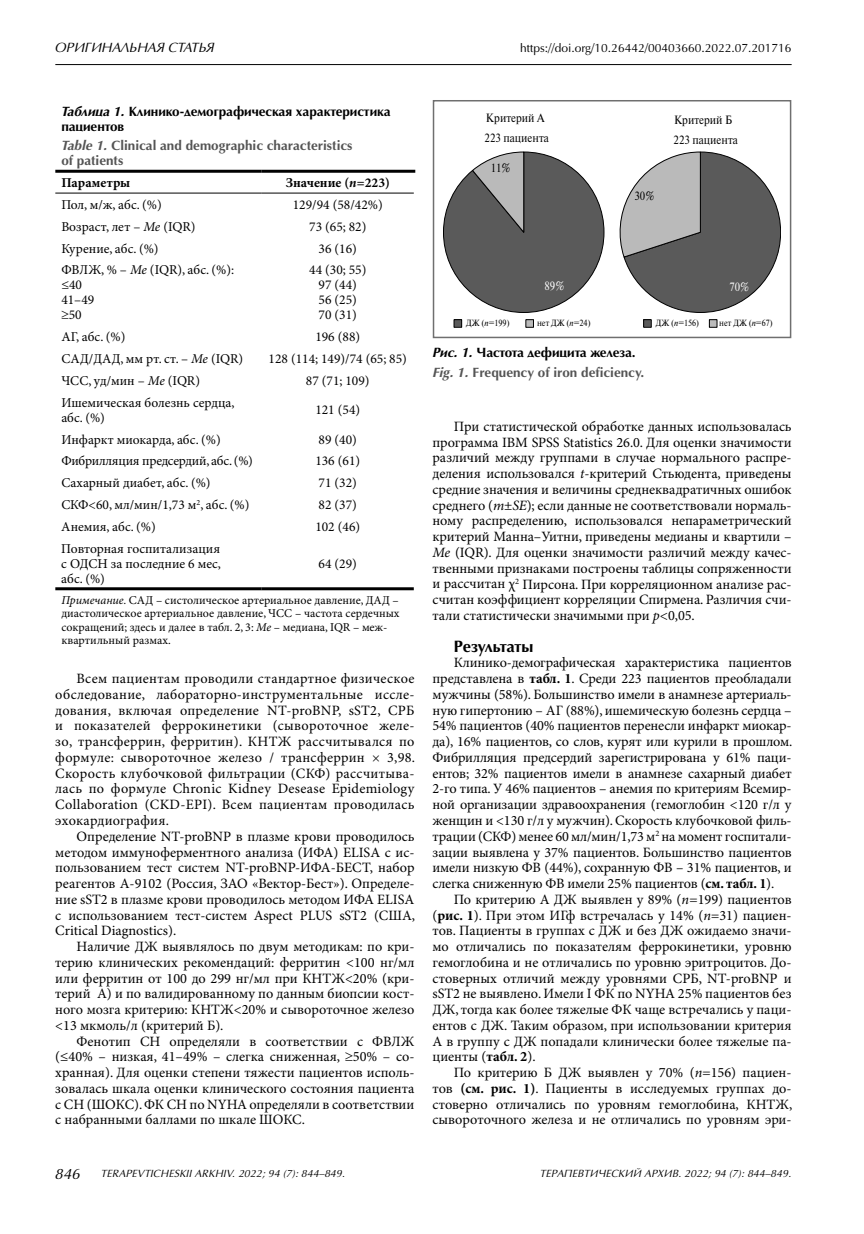
<style>
.page{position:relative;width:864px;height:1234px;background:#fff}
.page>*{position:absolute;margin:0;border:0;box-sizing:border-box;transform-origin:0 0}
.t1{font:700 16.5px "AG Opus HRC";letter-spacing:-.02em;color:#000}
.t2{font:italic 15px "AG Opus HRC";color:#000}
.t3{font:14.25px/15.8px "Minion Pro";color:#000;text-align:justify}
.t4{font:13.5px/15px "Minion Pro";color:#000}
.t5{font:700 13.5px/15px "AG Opus HRC";color:#545454}
.t6{font:700 13.5px/15px "AG Opus HRC";color:#000}
.t7{font:13.5px "Minion Pro";letter-spacing:-.02em;color:#000}
.t8{font:700 13.5px "Minion Pro";color:#000}
.t9{font:italic 13.5px "AG Opus C";color:#000}
.t10{font:12px/13.5px "Minion Pro";color:#000}
.t11{font:12px "AG Opus C";color:#000}
.t12{font:12px "Newton C";color:#000;scale:.9 1}
.t13{font:12px "Newton C";color:#fff;scale:.9 1}
.t14{font:italic 10.5px "AG Opus HRC";letter-spacing:.01em;color:#000}
.t15{font:9px "Newton C";color:#000;scale:.9 1}
.s1{font-style:italic}
.s2{font-style:italic;color:#000}
.s3{color:#000}
.s4{font-weight:700}
</style>
<div class="page">
<hr style="left:55px;top:64px;width:736px;height:1px;background:#000">
<hr style="left:55px;top:170px;width:206px;height:3px;background:#000">
<hr style="left:261px;top:170px;width:154px;height:3px;background:#000">
<hr style="left:55px;top:587px;width:206px;height:3px;background:#000">
<hr style="left:261px;top:587px;width:152px;height:3px;background:#000">
<hr style="left:55px;top:193px;width:206px;height:1px;background:#000">
<hr style="left:261px;top:193px;width:152px;height:1px;background:#000">
<svg style="left:443px;top:152px;width:161px;height:161px"></svg>
<svg style="left:619px;top:152px;width:161px;height:161px"></svg>
<svg style="left:525px;top:319px;width:8px;height:8px"></svg>
<div style="left:454px;top:319px;width:7px;height:8px;background:#5a5a5a"></div>
<div style="left:453px;top:319px;width:8px;height:8px;border:1px solid #000"></div>
<div style="left:709px;top:319px;width:7px;height:8px;background:#bababa"></div>
<div style="left:708px;top:319px;width:9px;height:8px;border:1px solid #000"></div>
<div style="left:643px;top:319px;width:8px;height:8px;background:#5a5a5a"></div>
<div style="left:643px;top:319px;width:8px;height:8px;border:1px solid #000"></div>
<div style="left:432px;top:100px;width:359px;height:238px;border:2px solid #6f6f6f"></div>
<p class="t9" style="left:55px;top:40px;width:161px">Оригинальная статья</p>
<p class="t11" style="left:520px;top:41px;width:273px">https://doi.org/10.26442/00403660.2022.07.201716</p>
<p class="t6" style="left:61px;top:104px;width:330px"><span class="s1">Таблица 1.</span> Клинико-демографическая характеристика пациентов</p>
<p class="t5" style="left:61px;top:138px;width:292px"><span class="s1">Table 1.</span> Clinical and demographic characteristics of patients</p>
<p class="t8" style="left:61px;top:175px;width:70px">Параметры</p>
<p class="t8" style="left:285px;top:175px;width:106px">Значение (<span class="s1">n=</span>223)</p>
<p class="t4" style="left:61px;top:197px;width:102px">Пол, м/ж, абс. (%)</p>
<p class="t4" style="left:293px;top:197px;width:91px">129/94 (58/42%)</p>
<p class="t4" style="left:61px;top:219px;width:136px">Возраст, лет – <span class="s1">Me</span> (IQR)</p>
<p class="t4" style="left:309px;top:219px;width:59px">73 (65; 82)</p>
<p class="t4" style="left:61px;top:241px;width:99px">Курение, абс. (%)</p>
<p class="t4" style="left:318px;top:241px;width:40px">36 (16)</p>
<p class="t4" style="left:61px;top:263px;width:174px">ФВЛЖ, % – <span class="s1">Me</span> (IQR), aбс. (%): ≤40<br>41–49<br>≥50</p>
<p class="t4" style="left:309px;top:263px;width:59px;text-align:center">44 (30; 55)<br>97 (44)<br>56 (25)<br>70 (31)</p>
<p class="t4" style="left:61px;top:330px;width:65px">АГ, абс. (%)</p>
<p class="t4" style="left:315px;top:330px;width:46px">196 (88)</p>
<p class="t4" style="left:61px;top:352px;width:183px">САД/ДАД, мм рт. ст. – <span class="s1">Me</span> (IQR)</p>
<p class="t4" style="left:268px;top:352px;width:140px">128 (114; 149)/74 (65; 85)</p>
<p class="t4" style="left:61px;top:373px;width:140px">ЧСС, уд/мин – <span class="s1">Me</span> (IQR)</p>
<p class="t4" style="left:306px;top:373px;width:65px">87 (71; 109)</p>
<p class="t4" style="left:61px;top:395px;width:175px">Ишемическая болезнь сердца, абс. (%)</p>
<p class="t4" style="left:315px;top:403px;width:46px">121 (54)</p>
<p class="t4" style="left:61px;top:432px;width:161px">Инфаркт миокарда, абс. (%)</p>
<p class="t4" style="left:318px;top:432px;width:40px">89 (40)</p>
<p class="t7" style="left:61px;top:453px;width:193px">Фибрилляция предсердий, абс. (%)</p>
<p class="t4" style="left:315px;top:454px;width:46px">136 (61)</p>
<p class="t4" style="left:61px;top:476px;width:151px">Сахарный диабет, абс. (%)</p>
<p class="t4" style="left:318px;top:476px;width:40px">71 (32)</p>
<p class="t4" style="left:61px;top:497px;width:189px">СКФ&lt;60, мл/мин/1,73 м<sup>2</sup>, абс. (%)</p>
<p class="t4" style="left:318px;top:497px;width:40px">82 (37)</p>
<p class="t4" style="left:61px;top:519px;width:96px">Анемия, абс. (%)</p>
<p class="t4" style="left:315px;top:519px;width:46px">102 (46)</p>
<p class="t4" style="left:61px;top:541px;width:161px;text-align:justify">Повторная госпитализация с ОДСН за последние 6 мес, абс. (%)</p>
<p class="t4" style="left:318px;top:556px;width:40px">64 (29)</p>
<p class="t10" style="left:61px;top:593px;width:339px"><span class="s1">Примечание.</span> САД – систолическое артериальное давление, ДАД – диастолическое артериальное давление, ЧСС – частота сердечных сокращений; здесь и далее в табл. 2, 3: <span class="s1">Me</span> – медиана, IQR – меж&shy;квартильный размах.</p>
<p class="t3" style="left:55px;top:671px;width:360px;text-indent:21px">Всем пациентам проводили стандартное физическое обследование, лабораторно-инструментальные иссле&shy;дования, включая определение NT-proBNP, sST2, СРБ и показателей феррокинетики (сывороточное желе&shy;зо, трансферрин, ферритин). КНТЖ рассчитывался по формуле: сывороточное железо / трансферрин</p>
<p class="t3" style="left:55px;top:750px;width:361px;text-indent:331px">3,98.<br>Скорость клубочковой фильтрации (СКФ) рассчитыва&shy;лась по формуле Chronic Kidney Desease Epidemiology Collaboration (CKD-EPI). Всем пациентам проводилась эхокардиография.</p>
<p class="t3" style="left:55px;top:828px;width:361px;text-indent:21px">Определение NT-proBNP в плазме крови проводилось методом иммуноферментного анализа (ИФА) ELISA с ис&shy;пользованием тест систем NT-proBNP-ИФА-БЕСТ, набор реагентов А-9102 (Россия, ЗАО «Вектор-Бест»). Определе&shy;ние sST2 в плазме крови проводилось методом ИФА ELISA с использованием тест-систем Aspect PLUS sST2 (США, Critical Diagnostics).</p>
<p class="t3" style="left:55px;top:939px;width:360px;text-indent:21px">Наличие ДЖ выявлялось по двум методикам: по кри&shy;терию клинических рекомендаций: ферритин &lt;100 нг/мл или ферритин от 100 до 299 нг/мл при КНТЖ&lt;20% (кри&shy;терий А) и по валидированному по данным биопсии кост&shy;ного мозга критерию: КНТЖ&lt;20% и сывороточное железо &lt;13 мкмоль/л (критерий Б).</p>
<p class="t3" style="left:55px;top:1033px;width:360px;text-indent:21px">Фенотип СН определяли в соответствии с ФВЛЖ (≤40% – низкая, 41–49% – слегка сниженная, ≥50% – со&shy;хранная). Для оценки степени тяжести пациентов исполь&shy;зовалась шкала оценки клинического состояния пациента с СН (ШОКС). ФК СН по NYHA определяли в соответствии с набранными баллами по шкале ШОКС.</p>
<p class="t12" style="left:486px;top:111px;width:66px">Критерий А</p>
<p class="t12" style="left:484px;top:131px;width:73px">223 пациента</p>
<p class="t12" style="left:490px;top:161px;width:24px">11%</p>
<p class="t12" style="left:634px;top:189px;width:24px">30%</p>
<p class="t12" style="left:673px;top:113px;width:66px">Критерий Б</p>
<p class="t12" style="left:673px;top:133px;width:73px">223 пациента</p>
<p class="t13" style="left:544px;top:280px;width:24px">89%</p>
<p class="t13" style="left:729px;top:280px;width:24px">70%</p>
<p class="t15" style="left:466px;top:318px;width:50px">ДЖ (<span class="s1">n</span>=199)</p>
<p class="t15" style="left:537px;top:318px;width:61px">нет ДЖ (<span class="s1">n</span>=24)</p>
<p class="t15" style="left:655px;top:318px;width:50px">ДЖ (<span class="s1">n</span>=156)</p>
<p class="t15" style="left:719px;top:318px;width:61px">нет ДЖ (<span class="s1">n</span>=67)</p>
<p class="t5" style="left:432px;top:342px;width:213px;line-height:20px"><span class="s2">Рис. 1.</span> <span class="s3">Частота дефицита железа.<br></span><span class="s1">Fig. 1.</span> Frequency of iron deficiency.</p>
<p class="t3" style="left:432px;top:419px;width:360px;text-indent:21px">При статистической обработке данных использовалась программа IBM SPSS Statistics 26.0. Для оценки значимости различий между группами в случае нормального распре&shy;деления использовался <span class="s1">t</span>-критерий Стьюдента, приведены средние значения и величины среднеквадратичных ошибок среднего (<span class="s1">m</span>±<span class="s1">SE</span>); если данные не соответствовали нормаль&shy;ному распределению, использовался непараметрический критерий Манна–Уитни, приведены медианы и квартили – <span class="s1">Me</span> (IQR). Для оценки значимости различий между качес&shy;твенными признаками построены таблицы сопряженности и рассчитан χ<sup>2</sup> Пирсона. При корреляционном анализе рас&shy;считан коэффициент корреляции Спирмена. Различия счи&shy;тали статистически значимыми при <span class="s1">p&lt;</span>0,05.</p>
<p class="t1" style="left:453px;top:636px;width:81px">Результаты</p>
<p class="t3" style="left:432px;top:655px;width:361px;text-indent:21px">Клинико-демографическая характеристика пациентов представлена в <span class="s4">табл. 1</span>. Среди 223 пациентов преобладали мужчины (58%). Большинство имели в анамнезе артериаль&shy;ную гипертонию – АГ (88%), ишемическую болезнь сердца – 54% пациентов (40% пациентов перенесли инфаркт миокар&shy;да), 16% пациентов, со слов, курят или курили в прошлом.<br>Фибрилляция предсердий зарегистрирована у 61% паци&shy;ентов; 32% пациентов имели в анамнезе сахарный диабет 2-го типа. У 46% пациентов – анемия по критериям Всемир&shy;ной организации здравоохранения (гемоглобин &lt;120 г/л у женщин и &lt;130 г/л у мужчин). Скорость клубочковой филь&shy;трации (СКФ) менее 60 мл/мин/1,73 м<sup>2</sup> на момент госпитали&shy;зации выявлена у 37% пациентов. Большинство пациентов имели низкую ФВ (44%), сохранную ФВ – 31% пациентов, и слегка сниженную ФВ имели 25% пациентов (<span class="s4">см. табл. 1</span>).</p>
<p class="t3" style="left:432px;top:891px;width:360px;text-indent:21px">По критерию А ДЖ выявлен у 89% (<span class="s1">n=</span>199) пациентов (<span class="s4">рис. 1</span>). При этом ИГф встречалась у 14% (<span class="s1">n=</span>31) пациен&shy;тов. Пациенты в группах с ДЖ и без ДЖ ожидаемо значи&shy;мо отличались по показателям феррокинетики, уровню гемоглобина и не отличались по уровню эритроцитов. До&shy;стоверных отличий между уровнями СРБ, NT-proBNP и sST2 не выявлено. Имели I ФК по NYHA 25% пациентов без ДЖ, тогда как более тяжелые ФК чаще встречались у паци&shy;ентов с ДЖ. Таким образом, при использовании критерия А в группу с ДЖ попадали клинически более тяжелые па&shy;циенты (<span class="s4">табл. 2</span>).</p>
<p class="t3" style="left:432px;top:1065px;width:361px;text-indent:21px">По критерию Б ДЖ выявлен у 70% (<span class="s1">n=</span>156) пациен&shy;тов <span class="s4">(см. рис. 1)</span>. Пациенты в исследуемых группах до&shy;стоверно отличались по уровням гемоглобина, КНТЖ, сывороточного железа и не отличались по уровням эри-</p>
<p class="t2" style="left:55px;top:1164px;width:27px">846</p>
<p class="t14" style="left:101px;top:1167px;width:245px">TERAPEVTICHESKII ARKHIV. 2022; 94 (7): 844–849.</p>
<p class="t14" style="left:540px;top:1167px;width:253px">ТЕРАПЕВТИЧЕСКИЙ АРХИВ. 2022; 94 (7): 844–849.</p>
</div>
